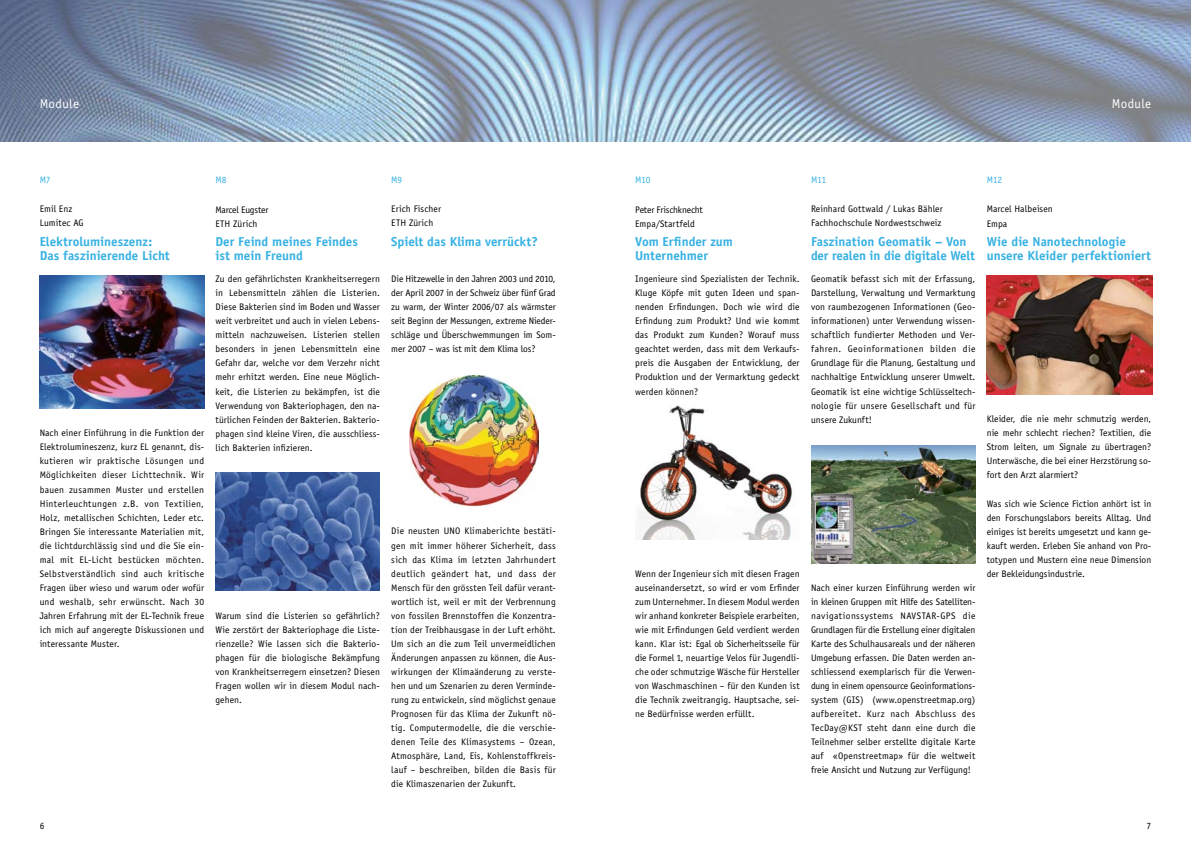
<style>
.page{position:relative;width:1191px;height:842px;background:#fff}
.page>*{position:absolute;margin:0;border:0;box-sizing:border-box;transform-origin:0 0}
.t1{font:700 13px/14px "Officina Sans";color:#36b1e3}
.t2{font:13px "Officina Sans";letter-spacing:.025em;color:#fff}
.t3{font:9.5px/14px "Officina Sans";letter-spacing:.01em;color:#000;text-align:justify}
.t4{font:9.5px/14px "Officina Sans";letter-spacing:-.015em;color:#000}
.t5{font:9.5px "Officina Sans";letter-spacing:-.025em;color:#36b1e3}
</style>
<div class="page">
<img style="left:0;top:0;width:1191px;height:142px">
<img style="left:40px;top:276px;width:164px;height:132px">
<img style="left:215px;top:473px;width:165px;height:117px">
<img style="left:409px;top:376px;width:129px;height:130px">
<img style="left:638px;top:405px;width:157px;height:135px">
<img style="left:811px;top:445px;width:164px;height:118px">
<img style="left:986px;top:276px;width:166px;height:118px">
<h1 class="t2" style="left:40px;top:96px;width:41px">Module</h1>
<p class="t5" style="left:40px;top:174px;width:12px">M7</p>
<p class="t5" style="left:215px;top:174px;width:13px">M8</p>
<p class="t5" style="left:391px;top:174px;width:12px">M9</p>
<p class="t3" style="left:40px;top:202px;width:46px">Emil Enz<br>Lumitec AG</p>
<h1 class="t1" style="left:40px;top:235px;width:132px">Elektrolumineszenz:<br>Das faszinierende Licht</h1>
<p class="t3" style="left:40px;top:426px;width:166px">Nach einer Einführung in die Funktion der Elektrolumineszenz, kurz EL genannt, dis&shy;kutieren wir praktische Lösungen und Möglichkeiten dieser Lichttechnik. Wir bauen zusammen Muster und erstellen Hinterleuchtungen z.B. von Textilien, Holz, metallischen Schichten, Leder etc.<br>Bringen Sie interessante Materialien mit, die lichtdurchlässig sind und die Sie ein&shy;mal mit EL-Licht bestücken möchten.<br>Selbstverständlich sind auch kritische Fragen über wieso und warum oder wofür und weshalb, sehr erwünscht. Nach 30<br>Jahren Erfahrung mit der EL-Technik freue ich mich auf angeregte Diskussionen und interessante Muster.</p>
<p class="t4" style="left:215px;top:202px;width:54px">Marcel Eugster<br>ETH Zürich</p>
<h1 class="t1" style="left:215px;top:235px;width:144px">Der Feind meines Feindes ist mein Freund</h1>
<p class="t3" style="left:215px;top:272px;width:166px">Zu den gefährlichsten Krankheitserregern in Lebensmitteln zählen die Listerien.<br>Diese Bakterien sind im Boden und Wasser weit verbreitet und auch in vielen Lebens&shy;mitteln nachzuweisen. Listerien stellen besonders in jenen Lebensmitteln eine Gefahr dar, welche vor dem Verzehr nicht mehr erhitzt werden. Eine neue Möglich&shy;keit, die Listerien zu bekämpfen, ist die Verwendung von Bakteriophagen, den na&shy;türlichen Feinden der Bakterien. Bakterio&shy;phagen sind kleine Viren, die ausschliess&shy;lich Bakterien infizieren.</p>
<p class="t3" style="left:215px;top:608px;width:166px">Warum sind die Listerien so gefährlich?<br>Wie zerstört der Bakteriophage die Liste&shy;rienzelle? Wie lassen sich die Bakterio&shy;phagen für die biologische Bekämpfung von Krankheitserregern einsetzen? Diesen Fragen wollen wir in diesem Modul nach&shy;gehen.</p>
<p class="t3" style="left:391px;top:202px;width:51px">Erich Fischer<br>ETH Zürich</p>
<h1 class="t1" style="left:391px;top:235px;width:148px">Spielt das Klima verrückt?</h1>
<p class="t3" style="left:391px;top:272px;width:166px">Die Hitzewelle in den Jahren 2003 und 2010, der April 2007 in der Schweiz über fünf Grad zu warm, der Winter 2006/07 als wärmster seit Beginn der Messungen, extreme Nieder&shy;schläge und Überschwemmungen im Som&shy;mer 2007 – was ist mit dem Klima los?</p>
<p class="t3" style="left:391px;top:524px;width:166px">Die neusten UNO Klimaberichte bestäti&shy;gen mit immer höherer Sicherheit, dass sich das Klima im letzten Jahrhundert deutlich geändert hat, und dass der Mensch für den grössten Teil dafür verant&shy;wortlich ist, weil er mit der Verbrennung von fossilen Brennstoffen die Konzentra&shy;tion der Treibhausgase in der Luft erhöht.<br>Um sich an die zum Teil unvermeidlichen Änderungen anpassen zu können, die Aus&shy;wirkungen der Klimaänderung zu verste&shy;hen und um Szenarien zu deren Verminde&shy;rung zu entwickeln, sind möglichst genaue Prognosen für das Klima der Zukunft nö&shy;tig. Computermodelle, die die verschie&shy;denen Teile des Klimasystems – Ozean, Atmosphäre, Land, Eis, Kohlenstoffkreis&shy;lauf – beschreiben, bilden die Basis für die Klimaszenarien der Zukunft.</p>
<p class="t3" style="left:40px;top:818px;width:6px">6</p>
<p class="t5" style="left:635px;top:174px;width:17px">M10</p>
<p class="t5" style="left:811px;top:174px;width:17px">M11</p>
<p class="t5" style="left:986px;top:174px;width:17px">M12</p>
<h1 class="t2" style="left:1112px;top:96px;width:41px">Module</h1>
<p class="t4" style="left:635px;top:202px;width:69px">Peter Frischknecht<br>Empa/Startfeld</p>
<h1 class="t1" style="left:635px;top:235px;width:99px">Vom Erfinder zum<br>Unternehmer</h1>
<p class="t3" style="left:635px;top:272px;width:166px">Ingenieure sind Spezialisten der Technik.<br>Kluge Köpfe mit guten Ideen und span&shy;nenden Erfindungen. Doch wie wird die Erfindung zum Produkt? Und wie kommt das Produkt zum Kunden? Worauf muss geachtet werden, dass mit dem Verkaufs&shy;preis die Ausgaben der Entwicklung, der Produktion und der Vermarktung gedeckt werden können?</p>
<p class="t3" style="left:635px;top:566px;width:166px">Wenn der Ingenieur sich mit diesen Fragen auseinandersetzt, so wird er vom Erfinder zum Unternehmer. In diesem Modul werden wir anhand konkreter Beispiele erarbeiten, wie mit Erfindungen Geld verdient werden kann. Klar ist: Egal ob Sicherheitsseile für die Formel 1, neuartige Velos für Jugendli&shy;che oder schmutzige Wäsche für Hersteller von Waschmaschinen – für den Kunden ist die Technik zweitrangig. Hauptsache, sei&shy;ne Bedürfnisse werden erfüllt.</p>
<p class="t3" style="left:811px;top:202px;width:133px">Reinhard Gottwald / Lukas Bähler<br>Fachhochschule Nordwestschweiz</p>
<h1 class="t1" style="left:811px;top:235px;width:165px">Faszination Geomatik – Von der realen in die digitale Welt</h1>
<p class="t3" style="left:811px;top:272px;width:166px">Geomatik befasst sich mit der Erfassung, Darstellung, Verwaltung und Vermarktung von raumbezogenen Informationen (Geo&shy;informationen) unter Verwendung wissen&shy;schaftlich fundierter Methoden und Ver&shy;fahren. Geoinformationen bilden die Grundlage für die Planung, Gestaltung und nachhaltige Entwicklung unserer Umwelt.<br>Geomatik ist eine wichtige Schlüsseltech&shy;nologie für unsere Gesellschaft und für unsere Zukunft!</p>
<p class="t3" style="left:811px;top:580px;width:166px">Nach einer kurzen Einführung werden wir in kleinen Gruppen mit Hilfe des Satelliten&shy;navigationssystems NAVSTAR-GPS die Grundlagen für die Erstellung einer digitalen Karte des Schulhausareals und der näheren Umgebung erfassen. Die Daten werden an&shy;schliessend exemplarisch für die Verwen&shy;dung in einem opensource Geoinformations&shy;system (GIS) (www.openstreetmap.org) aufbereitet. Kurz nach Abschluss des TecDay@KST steht dann eine durch die Teilnehmer selber erstellte digitale Karte auf «Openstreetmap» für die weltweit freie Ansicht und Nutzung zur Verfügung!</p>
<p class="t3" style="left:986px;top:202px;width:68px">Marcel Halbeisen<br>Empa</p>
<h1 class="t1" style="left:986px;top:235px;width:166px">Wie die Nanotechnologie unsere Kleider perfektioniert</h1>
<p class="t3" style="left:986px;top:412px;width:166px">Kleider, die nie mehr schmutzig werden, nie mehr schlecht riechen? Textilien, die Strom leiten, um Signale zu übertragen?<br>Unterwäsche, die bei einer Herzstörung so&shy;fort den Arzt alarmiert?</p>
<p class="t3" style="left:986px;top:496px;width:166px">Was sich wie Science Fiction anhört ist in den Forschungslabors bereits Alltag. Und einiges ist bereits umgesetzt und kann ge&shy;kauft werden. Erleben Sie anhand von Pro&shy;totypen und Mustern eine neue Dimension der Bekleidungsindustrie.</p>
<p class="t3" style="left:1146px;top:818px;width:6px">7</p>
</div>
